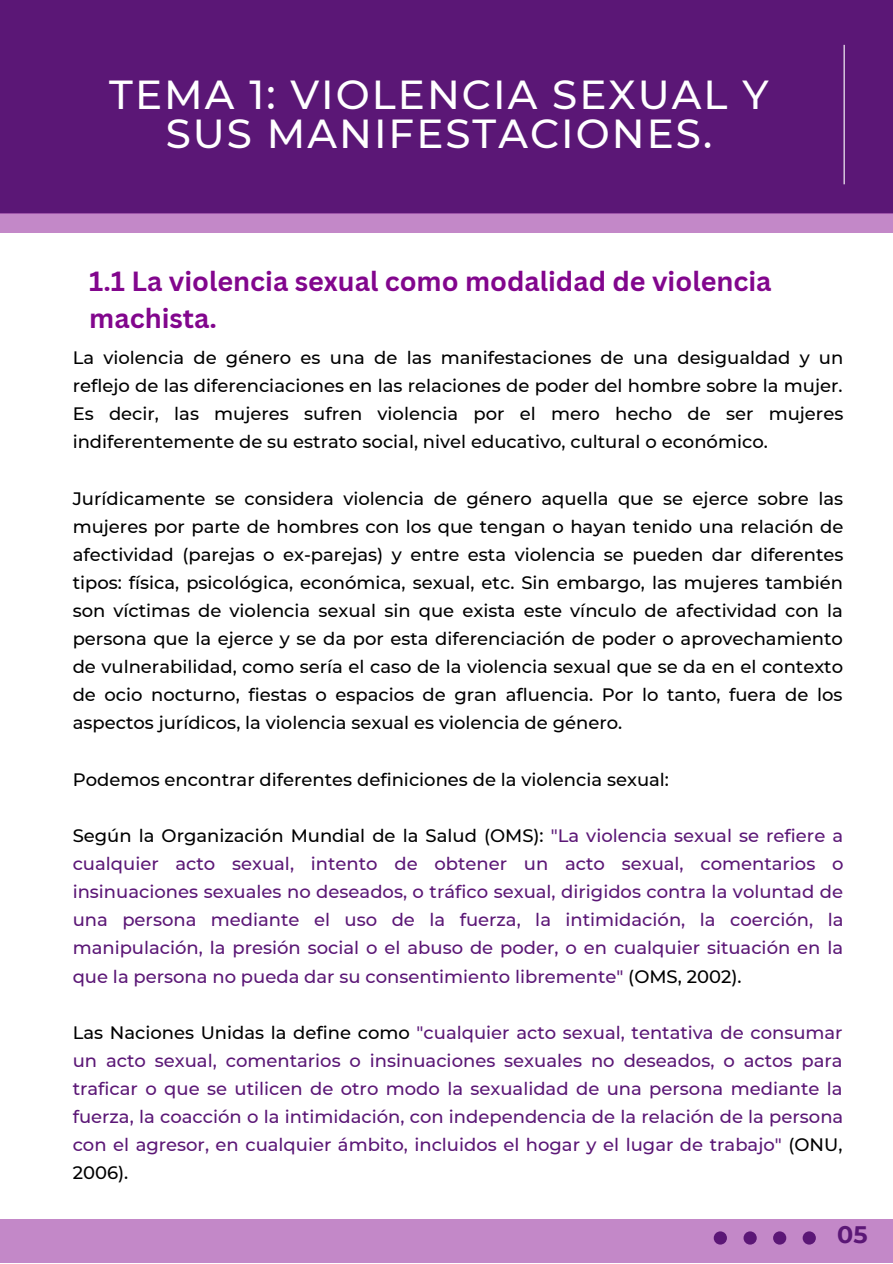
<style>
.page{position:relative;width:893px;height:1264px;background:#fff}
.page>*{position:absolute;margin:0;border:0;box-sizing:border-box;transform-origin:0 0}
.t1{font:500 40.5px/39.3px "Montserrat";letter-spacing:.05em;color:#fff;text-align:center}
.t2{font:700 27px/37px "Canva Sans";color:#82068d}
.t3{font:700 23.85px "Montserrat";color:#5b1776}
.t4{font:500 18px/28px "Montserrat";color:#000;text-align:justify}
.t5{font:500 18px/28px "Montserrat";color:#5b1776;text-align:justify}
.s1{color:#000}
</style>
<div class="page">
<div style="left:0;top:0;width:892px;height:213px;background:#5b1776"></div>
<hr style="left:843px;top:45px;width:1px;height:139px;background:#fff">
<div style="left:0;top:1219px;width:892px;height:43px;background:#c388c8"></div>
<div style="left:0;top:213px;width:892px;height:20px;background:#c388c8"></div>
<div style="left:802px;top:1231px;width:13px;height:13px;background:#5b1776;border-radius:50%"></div>
<div style="left:773px;top:1231px;width:13px;height:13px;background:#5b1776;border-radius:50%"></div>
<div style="left:743px;top:1231px;width:13px;height:13px;background:#5b1776;border-radius:50%"></div>
<div style="left:713px;top:1231px;width:14px;height:13px;background:#5b1776;border-radius:50%"></div>
<h1 class="t1" style="left:109px;top:75px;width:660px">TEMA 1: VIOLENCIA SEXUAL Y<br>SUS MANIFESTACIONES.</h1>
<h2 class="t2" style="left:89px;top:262px;width:683px">1.1 La violencia sexual como modalidad de violencia machista.</h2>
<p class="t4" style="left:73px;top:343px;width:772px">La violencia de género es una de las manifestaciones de una desigualdad y un reflejo de las diferenciaciones en las relaciones de poder del hombre sobre la mujer.<br>Es decir, las mujeres sufren violencia por el mero hecho de ser mujeres indiferentemente de su estrato social, nivel educativo, cultural o económico.</p>
<p class="t4" style="left:73px;top:484px;width:772px">Jurídicamente se considera violencia de género aquella que se ejerce sobre las mujeres por parte de hombres con los que tengan o hayan tenido una relación de afectividad (parejas o ex-parejas) y entre esta violencia se pueden dar diferentes tipos: física, psicológica, económica, sexual, etc. Sin embargo, las mujeres también son víctimas de violencia sexual sin que exista este vínculo de afectividad con la persona que la ejerce y se da por esta diferenciación de poder o aprovechamiento de vulnerabilidad, como sería el caso de la violencia sexual que se da en el contexto de ocio nocturno, fiestas o espacios de gran afluencia. Por lo tanto, fuera de los aspectos jurídicos, la violencia sexual es violencia de género.</p>
<p class="t4" style="left:73px;top:765px;width:597px">Podemos encontrar diferentes definiciones de la violencia sexual:</p>
<p class="t5" style="left:73px;top:821px;width:772px"><span class="s1">Según la Organización Mundial de la Salud (OMS):</span> "La violencia sexual se refiere a cualquier acto sexual, intento de obtener un acto sexual, comentarios o insinuaciones sexuales no deseados, o tráfico sexual, dirigidos contra la voluntad de una persona mediante el uso de la fuerza, la intimidación, la coerción, la manipulación, la presión social o el abuso de poder, o en cualquier situación en la que la persona no pueda dar su consentimiento libremente" <span class="s1">(OMS, 2002).</span></p>
<p class="t5" style="left:73px;top:1018px;width:772px"><span class="s1">Las Naciones Unidas la define como</span> "cualquier acto sexual, tentativa de consumar un acto sexual, comentarios o insinuaciones sexuales no deseados, o actos para traficar o que se utilicen de otro modo la sexualidad de una persona mediante la fuerza, la coacción o la intimidación, con independencia de la relación de la persona con el agresor, en cualquier ámbito, incluidos el hogar y el lugar de trabajo" <span class="s1">(ONU, 2006).</span></p>
<h3 class="t3" style="left:837px;top:1219px;width:32px">05</h3>
</div>
